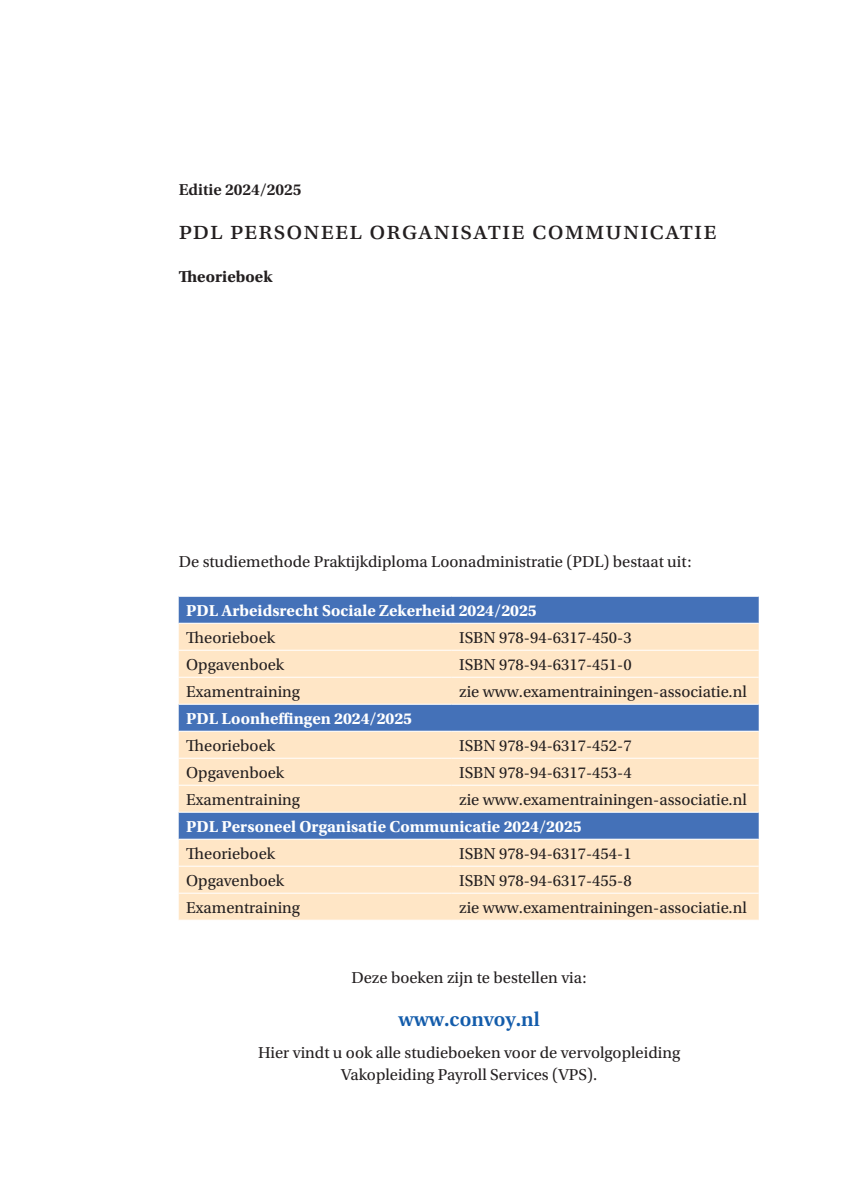
<style>
.page{position:relative;width:844px;height:1191px;background:#fff}
.page>*{position:absolute;margin:0;border:0;box-sizing:border-box;transform-origin:0 0}
.t1{font:26.25px "Utopia Std";letter-spacing:.04em;color:#231f20}
.plat_center_titelpag{font:600 21px "Utopia Std";color:#135cab}
._0verzicht_plat{font:16.62px "Utopia Std";color:#231f20}
.plat_center_titelpag-2{font:16.62px/21.9px "Utopia Std";color:#231f20;text-align:center}
._0verzicht_titel{font:700 16.62px "Utopia Std";color:#fff}
.plat_ID{font:16.62px "Utopia Std";color:#231f20}
.plat_ID-2{font:600 16.62px "Utopia Std";color:#231f20}
.plat_ID-3{font:700 16.62px "Utopia Std";color:#231f20}
</style>
<div class="page">
<div style="left:179px;top:597px;width:579px;height:26px;background:#4471b8"></div>
<svg style="left:179px;top:624px;width:579px;height:295px;background:#ddd1c4"></svg>
<hr style="left:179px;top:650px;width:272px;height:1px;background:#fff">
<hr style="left:451px;top:650px;width:307px;height:1px;background:#fff">
<hr style="left:179px;top:677px;width:272px;height:1px;background:#fff">
<hr style="left:451px;top:677px;width:307px;height:1px;background:#fff">
<hr style="left:179px;top:758px;width:272px;height:1px;background:#fff">
<hr style="left:451px;top:758px;width:307px;height:1px;background:#fff">
<hr style="left:179px;top:784px;width:272px;height:1px;background:#fff">
<hr style="left:451px;top:784px;width:307px;height:1px;background:#fff">
<hr style="left:179px;top:865px;width:272px;height:1px;background:#fff">
<hr style="left:451px;top:865px;width:307px;height:1px;background:#fff">
<hr style="left:179px;top:892px;width:272px;height:1px;background:#fff">
<hr style="left:451px;top:892px;width:307px;height:1px;background:#fff">
<hr style="left:179px;top:704px;width:272px;height:1px;background:#fff">
<hr style="left:451px;top:704px;width:307px;height:1px;background:#fff">
<hr style="left:179px;top:731px;width:272px;height:1px;background:#fff">
<hr style="left:451px;top:731px;width:307px;height:1px;background:#fff">
<hr style="left:179px;top:811px;width:272px;height:1px;background:#fff">
<hr style="left:451px;top:811px;width:307px;height:1px;background:#fff">
<hr style="left:179px;top:838px;width:272px;height:1px;background:#fff">
<hr style="left:451px;top:838px;width:307px;height:1px;background:#fff">
<p class="plat_ID-2" style="left:179px;top:180px;width:124px">Editie 2024/2025</p>
<p class="t1" style="left:179px;top:216px;width:539px">pdl personeel organisatie communicatie</p>
<p class="plat_ID-3" style="left:179px;top:267px;width:95px">Theorieboek</p>
<p class="plat_ID" style="left:179px;top:552px;width:514px">De studiemethode Praktijkdiploma Loonadministratie (PDL) bestaat uit:</p>
<p class="_0verzicht_titel" style="left:186px;top:601px;width:352px">PDL Arbeidsrecht Sociale Zekerheid 2024/2025</p>
<p class="_0verzicht_plat" style="left:186px;top:628px;width:91px">Theorieboek</p>
<p class="_0verzicht_plat" style="left:459px;top:628px;width:174px">ISBN 978-94-6317-450-3</p>
<p class="_0verzicht_plat" style="left:186px;top:655px;width:100px">Opgavenboek</p>
<p class="_0verzicht_plat" style="left:459px;top:655px;width:174px">ISBN 978-94-6317-451-0</p>
<p class="_0verzicht_plat" style="left:186px;top:682px;width:115px">Examentraining</p>
<p class="_0verzicht_plat" style="left:459px;top:682px;width:289px">zie www.examentrainingen-associatie.nl</p>
<p class="_0verzicht_titel" style="left:186px;top:708px;width:227px">PDL Loonheffingen 2024/2025</p>
<p class="_0verzicht_plat" style="left:186px;top:736px;width:91px">Theorieboek</p>
<p class="_0verzicht_plat" style="left:459px;top:736px;width:174px">ISBN 978-94-6317-452-7</p>
<p class="_0verzicht_plat" style="left:186px;top:763px;width:100px">Opgavenboek</p>
<p class="_0verzicht_plat" style="left:459px;top:763px;width:174px">ISBN 978-94-6317-453-4</p>
<p class="_0verzicht_plat" style="left:186px;top:790px;width:115px">Examentraining</p>
<p class="_0verzicht_plat" style="left:459px;top:790px;width:289px">zie www.examentrainingen-associatie.nl</p>
<p class="_0verzicht_titel" style="left:186px;top:816px;width:397px">PDL Personeel Organisatie Communicatie 2024/2025</p>
<p class="_0verzicht_plat" style="left:186px;top:844px;width:91px">Theorieboek</p>
<p class="_0verzicht_plat" style="left:459px;top:844px;width:174px">ISBN 978-94-6317-454-1</p>
<p class="_0verzicht_plat" style="left:186px;top:871px;width:100px">Opgavenboek</p>
<p class="_0verzicht_plat" style="left:459px;top:871px;width:174px">ISBN 978-94-6317-455-8</p>
<p class="_0verzicht_plat" style="left:186px;top:898px;width:115px">Examentraining</p>
<p class="_0verzicht_plat" style="left:459px;top:898px;width:289px">zie www.examentrainingen-associatie.nl</p>
<p class="plat_center_titelpag-2" style="left:351px;top:966px;width:237px">Deze boeken zijn te bestellen via:</p>
<p class="plat_center_titelpag" style="left:398px;top:1007px;width:143px">www.convoy.nl</p>
<p class="plat_center_titelpag-2" style="left:258px;top:1042px;width:423px">Hier vindt u ook alle studieboeken voor de vervolgopleiding<br>Vakopleiding Payroll Services (VPS).</p>
</div>
